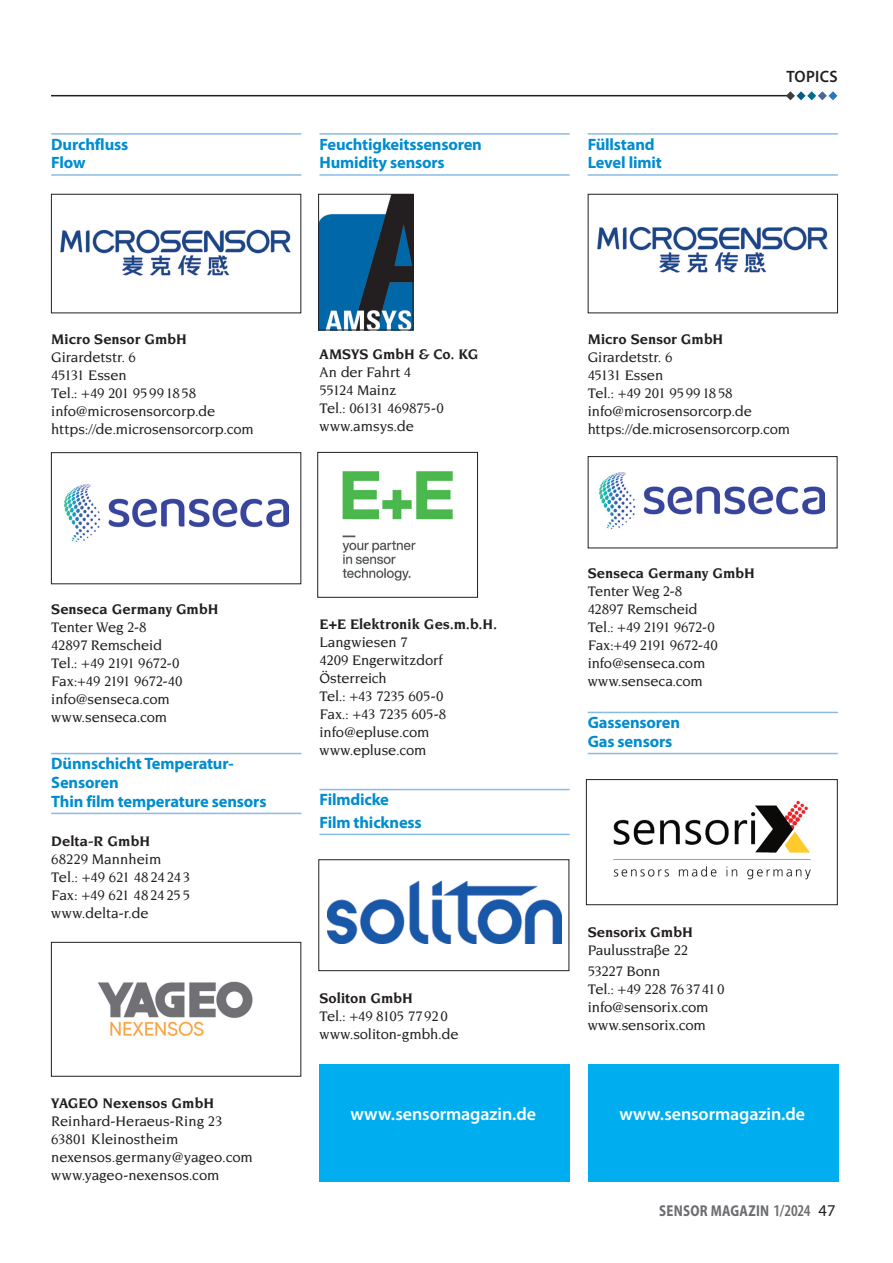
<style>
.page{position:relative;width:893px;height:1263px;background:#fff}
.page>*{position:absolute;margin:0;border:0;box-sizing:border-box;transform-origin:0 0}
.t1{font:600 18px "Myriad Pro";letter-spacing:-.005em;color:#fff}
.t2{font:700 16.5px/18.8px "Myriad Pro";letter-spacing:-.01em;color:#008dd0}
.t3{font:600 16.5px "Myriad Pro";letter-spacing:.02em;color:#231f20;scale:.96 1}
.t4{font:700 semi-condensed 15.75px "Myriad Pro";letter-spacing:.02em;color:#6c6d70;scale:.9 1}
.t5{font:500 15px/18px "Novarese Std";letter-spacing:-.005em;color:#231f20}
.t6{font:700 15px "Novarese Std";color:#231f20}
.s1{font-weight:600;font-stretch:condensed;font-size:16.5px}
.s2{font-weight:400;font-stretch:normal;font-size:16.5px;color:#231f20}
</style>
<div class="page">
<hr style="left:51px;top:95px;width:742px;height:1px;background:#231f20">
<svg style="left:786px;top:91px;width:51px;height:9px"></svg>
<hr style="left:51px;top:133px;width:250px;height:2px;background:#8abbe5">
<hr style="left:51px;top:174px;width:250px;height:2px;background:#8abbe5">
<hr style="left:51px;top:753px;width:250px;height:1px;background:#8abbe5">
<hr style="left:51px;top:813px;width:250px;height:1px;background:#8abbe5">
<hr style="left:319px;top:133px;width:251px;height:2px;background:#8abbe5">
<hr style="left:319px;top:174px;width:251px;height:2px;background:#8abbe5">
<hr style="left:319px;top:789px;width:251px;height:1px;background:#8abbe5">
<hr style="left:319px;top:834px;width:251px;height:1px;background:#8abbe5">
<hr style="left:588px;top:133px;width:250px;height:2px;background:#8abbe5">
<hr style="left:588px;top:174px;width:250px;height:2px;background:#8abbe5">
<hr style="left:588px;top:712px;width:250px;height:1px;background:#8abbe5">
<hr style="left:588px;top:753px;width:250px;height:1px;background:#8abbe5">
<img style="left:327px;top:881px;width:235px;height:62px">
<div style="left:318px;top:859px;width:251px;height:112px;border:1px solid #231f20"></div>
<img style="left:613px;top:800px;width:198px;height:80px">
<div style="left:586px;top:779px;width:252px;height:126px;border:1px solid #231f20"></div>
<img style="left:98px;top:981px;width:155px;height:55px">
<div style="left:51px;top:942px;width:250px;height:135px;border:1px solid #231f20"></div>
<img style="left:600px;top:473px;width:225px;height:56px">
<div style="left:588px;top:456px;width:249px;height:92px;border:1px solid #231f20"></div>
<img style="left:342px;top:471px;width:111px;height:110px">
<div style="left:317px;top:452px;width:161px;height:146px;border:1px solid #231f20"></div>
<img style="left:320px;top:196px;width:91px;height:132px">
<div style="left:318px;top:194px;width:95px;height:136px;border:1px solid #231f20"></div>
<div style="left:319px;top:1064px;width:251px;height:118px;background:#00aeef"></div>
<div style="left:588px;top:1064px;width:251px;height:118px;background:#00aeef"></div>
<img style="left:64px;top:485px;width:225px;height:57px">
<div style="left:51px;top:452px;width:250px;height:132px;border:1px solid #231f20"></div>
<img style="left:60px;top:229px;width:231px;height:47px">
<div style="left:51px;top:194px;width:250px;height:119px;border:1px solid #231f20"></div>
<img style="left:597px;top:226px;width:231px;height:47px">
<div style="left:588px;top:194px;width:250px;height:119px;border:1px solid #231f20"></div>
<p class="t2" style="left:51px;top:134px;width:79px">Durchfluss<br>Flow</p>
<p class="t2" style="left:319px;top:134px;width:164px">Feuchtigkeitssensoren<br>Humidity sensors</p>
<p class="t2" style="left:588px;top:134px;width:76px">Füllstand<br>Level limit</p>
<p class="t3" style="left:786px;top:66px;width:55px">TOPICS</p>
<p class="t6" style="left:51px;top:330px;width:137px">Micro Sensor GmbH</p>
<p class="t5" style="left:51px;top:348px;width:204px">Girardetstr. 6<br>45131 Essen<br>Tel.: +49 201 95991858 info@microsensorcorp.de https://de.microsensorcorp.com</p>
<p class="t6" style="left:51px;top:600px;width:169px">Senseca Germany GmbH</p>
<p class="t5" style="left:51px;top:618px;width:133px">Tenter Weg 2-8<br>42897 Remscheid<br>Tel.: +49 2191 9672-0<br>Fax:+49 2191 9672-40 info@senseca.com www.senseca.com</p>
<p class="t2" style="left:51px;top:754px;width:217px">Dünnschicht Temperatur-<br>Sensoren<br>Thin film temperature sensors</p>
<p class="t6" style="left:51px;top:832px;width:100px">Delta-R GmbH</p>
<p class="t5" style="left:51px;top:850px;width:141px">68229 Mannheim<br>Tel.: +49 621 4824243<br>Fax: +49 621 4824255 www.delta-r.de</p>
<p class="t6" style="left:51px;top:1095px;width:164px">YAGEO Nexensos GmbH</p>
<p class="t5" style="left:51px;top:1112px;width:203px">Reinhard-Heraeus-Ring 23<br>63801 Kleinostheim nexensos.germany@yageo.com www.yageo-nexensos.com</p>
<p class="t6" style="left:319px;top:345px;width:161px">AMSYS GmbH &amp; Co. KG</p>
<p class="t5" style="left:319px;top:363px;width:126px">An der Fahrt 4<br>55124 Mainz<br>Tel.: 06131 469875-0 www.amsys.de</p>
<p class="t6" style="left:319px;top:615px;width:179px">E+E Elektronik Ges.m.b.H.</p>
<p class="t5" style="left:319px;top:633px;width:128px">Langwiesen 7<br>4209 Engerwitzdorf<br>Österreich<br>Tel.: +43 7235 605-0<br>Fax.: +43 7235 605-8 info@epluse.com www.epluse.com</p>
<p class="t2" style="left:319px;top:788px;width:104px;line-height:22.5px">Filmdicke<br>Film thickness</p>
<p class="t6" style="left:319px;top:990px;width:95px">Soliton GmbH</p>
<p class="t5" style="left:319px;top:1007px;width:141px">Tel.: +49 8105 77920 www.soliton-gmbh.de</p>
<p class="t6" style="left:588px;top:330px;width:137px">Micro Sensor GmbH</p>
<p class="t5" style="left:588px;top:348px;width:204px">Girardetstr. 6<br>45131 Essen<br>Tel.: +49 201 95991858 info@microsensorcorp.de https://de.microsensorcorp.com</p>
<p class="t6" style="left:588px;top:564px;width:169px">Senseca Germany GmbH</p>
<p class="t5" style="left:588px;top:582px;width:132px">Tenter Weg 2-8<br>42897 Remscheid<br>Tel.: +49 2191 9672-0<br>Fax:+49 2191 9672-40 info@senseca.com www.senseca.com</p>
<p class="t2" style="left:588px;top:713px;width:94px">Gassensoren<br>Gas sensors</p>
<p class="t6" style="left:588px;top:924px;width:107px">Sensorix GmbH</p>
<p class="t5" style="left:588px;top:940px;width:102px;line-height:21px">Paulusstraße 22<br>53227 Bonn</p>
<p class="t5" style="left:588px;top:980px;width:139px">Tel.: +49 228 7637410 info@sensorix.com www.sensorix.com</p>
<p class="t1" style="left:350px;top:1103px;width:187px">www.sensormagazin.de</p>
<p class="t1" style="left:619px;top:1103px;width:187px">www.sensormagazin.de</p>
<p class="t4" style="left:659px;top:1200px;width:197px">SENSOR MAGAZIN <span class="s1">1/2024</span> <span class="s2">47</span></p>
</div>
